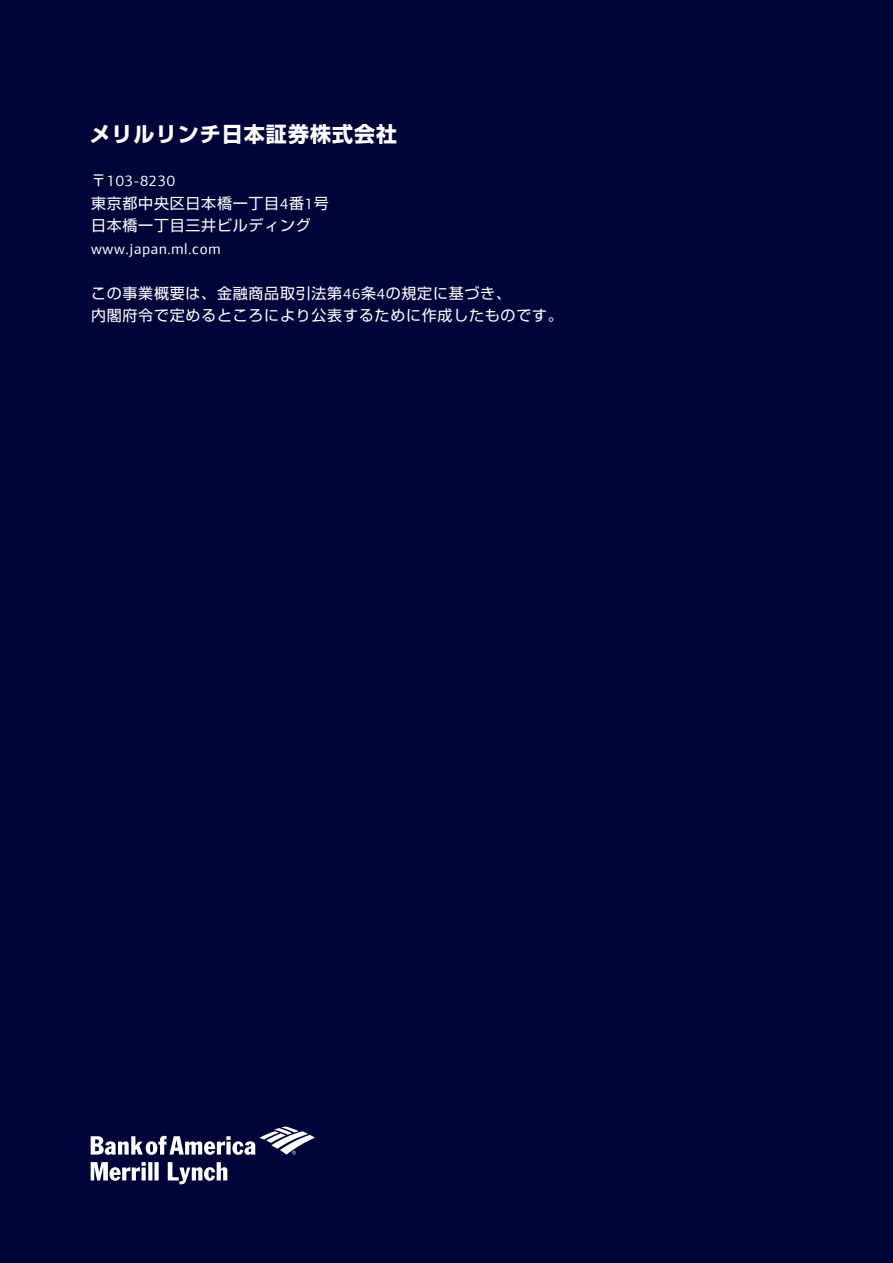
<style>
.page{position:relative;width:893px;height:1263px;background:#000539}
.page>*{position:absolute;margin:0;border:0;box-sizing:border-box;transform-origin:0 0}
.t1{font:700 21px "Shin Go Pro";letter-spacing:.05em;color:#fff}
.t2{font:15px/22.5px "Shin Go Pro";letter-spacing:.05em;color:#fff}
.t3{font:15px "Connections";letter-spacing:.05em;color:#fff}
.s1{font-family:"Shin Go Pro"}
.s2{font-family:"Connections"}
</style>
<div class="page">
<svg style="left:91px;top:1126px;width:224px;height:29px"></svg>
<svg style="left:168px;top:1162px;width:59px;height:22px"></svg>
<svg style="left:91px;top:1162px;width:68px;height:19px"></svg>
<h1 class="t1" style="left:90px;top:117px;width:309px">メリルリンチ日本証券株式会社</h1>
<p class="t3" style="left:91px;top:172px;width:86px"><span class="s1">〒</span>103-8230</p>
<p class="t2" style="left:91px;top:190px;width:239px">東京都中央区日本橋一丁目<span class="s2">4</span>番<span class="s2">1</span>号日本橋一丁目三井ビルディング</p>
<p class="t3" style="left:91px;top:240px;width:131px">www.japan.ml.com</p>
<p class="t2" style="left:91px;top:280px;width:473px">この事業概要は、金融商品取引法第<span class="s2">46</span>条<span class="s2">4</span>の規定に基づき、<br>内閣府令で定めるところにより公表するために作成したものです。</p>
</div>
